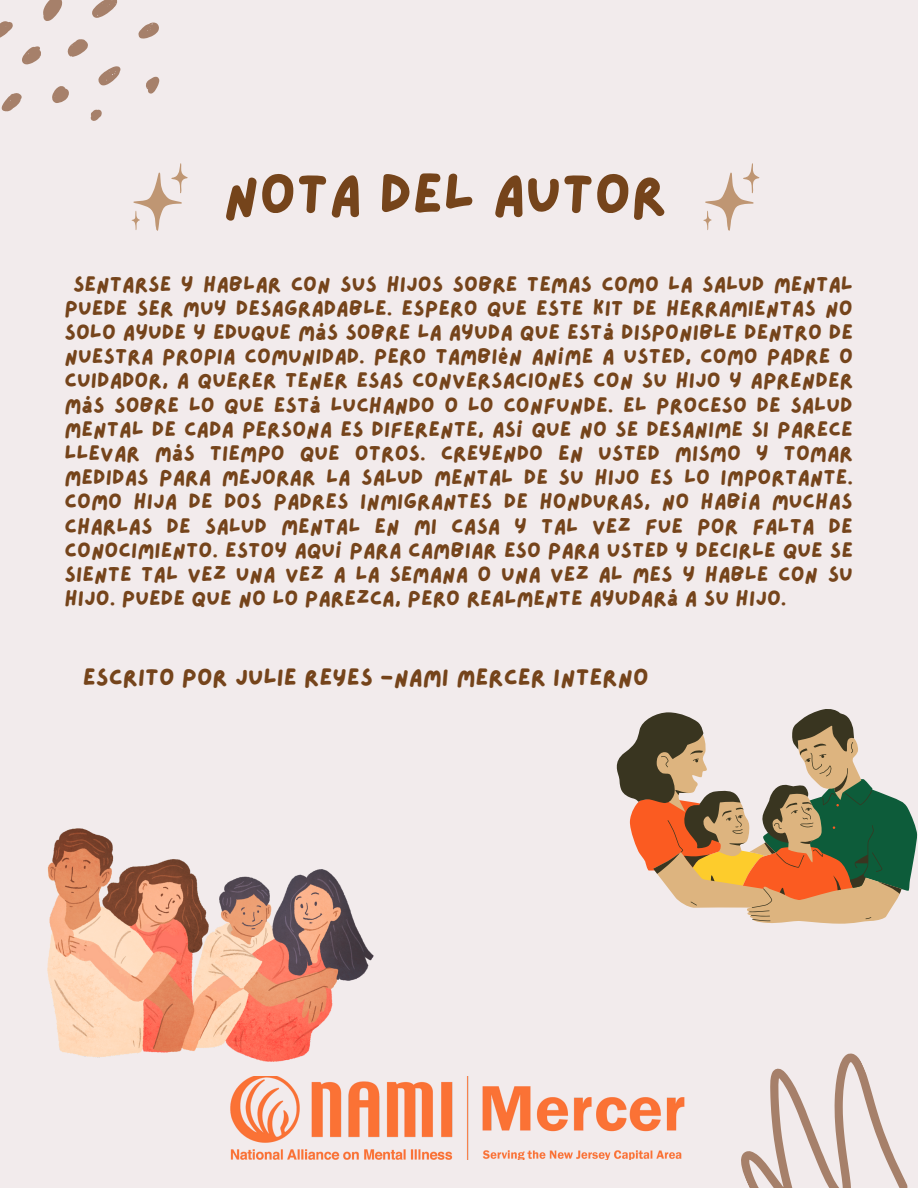
<style>
.page{position:relative;width:918px;height:1188px;background:#f2ebec}
.page>*{position:absolute;margin:0;border:0;box-sizing:border-box;transform-origin:0 0}
.t1{font:56.85px "Lazydog";color:#75441b}
.t2{font:24px "Lazydog";color:#75441b}
.t3{font:21.45px/24.2px "Lazydog";color:#75441b;text-align:justify}
</style>
<div class="page">
<svg style="left:741px;top:1053px;width:167px;height:135px"></svg>
<svg style="left:0;top:0;width:159px;height:121px"></svg>
<svg style="left:132px;top:163px;width:56px;height:68px"></svg>
<svg style="left:703px;top:163px;width:56px;height:68px"></svg>
<img style="left:230px;top:1077px;width:455px;height:83px">
<svg style="left:901px;top:801px;width:16px;height:90px"></svg>
<svg style="left:616px;top:709px;width:285px;height:212px"></svg>
<img style="left:47px;top:828px;width:327px;height:233px">
<h1 class="t1" style="left:223px;top:167px;width:445px">NOTA DEL AUTOR</h1>
<p class="t3" style="left:64px;top:273px;width:790px;text-indent:9px">SENTARSE Y HABLAR CON SUS HIJOS SOBRE TEMAS COMO LA SALUD MENTAL PUEDE SER MUY DESAGRADABLE. ESPERO QUE ESTE KIT DE HERRAMIENTAS NO SOLO AYUDE Y EDUQUE MÁS SOBRE LA AYUDA QUE ESTÁ DISPONIBLE DENTRO DE NUESTRA PROPIA COMUNIDAD. PERO TAMBIÉN ANÍME A USTED, COMO PADRE O CUIDADOR, A QUERER TENER ESAS CONVERSACIONES CON SU HIJO Y APRENDER MÁS SOBRE LO QUE ESTÁ LUCHANDO O LO CONFUNDE. EL PROCESO DE SALUD MENTAL DE CADA PERSONA ES DIFERENTE, ASÍ QUE NO SE DESANIME SI PARECE LLEVAR MÁS TIEMPO QUE OTROS. CREYENDO EN USTED MISMO Y TOMAR MEDIDAS PARA MEJORAR LA SALUD MENTAL DE SU HIJO ES LO IMPORTANTE.<br>COMO HIJA DE DOS PADRES INMIGRANTES DE HONDURAS, NO HABÍA MUCHAS CHARLAS DE SALUD MENTAL EN MI CASA Y TAL VEZ FUE POR FALTA DE CONOCIMIENTO. ESTOY AQUÍ PARA CAMBIAR ESO PARA USTED Y DECIRLE QUE SE SIENTE TAL VEZ UNA VEZ A LA SEMANA O UNA VEZ AL MES Y HABLE CON SU HIJO. PUEDE QUE NO LO PAREZCA, PERO REALMENTE AYUDARÁ A SU HIJO.</p>
<p class="t2" style="left:83px;top:666px;width:567px">ESCRITO POR JULIE REYES -NAMI MERCER INTERNO</p>
</div>
